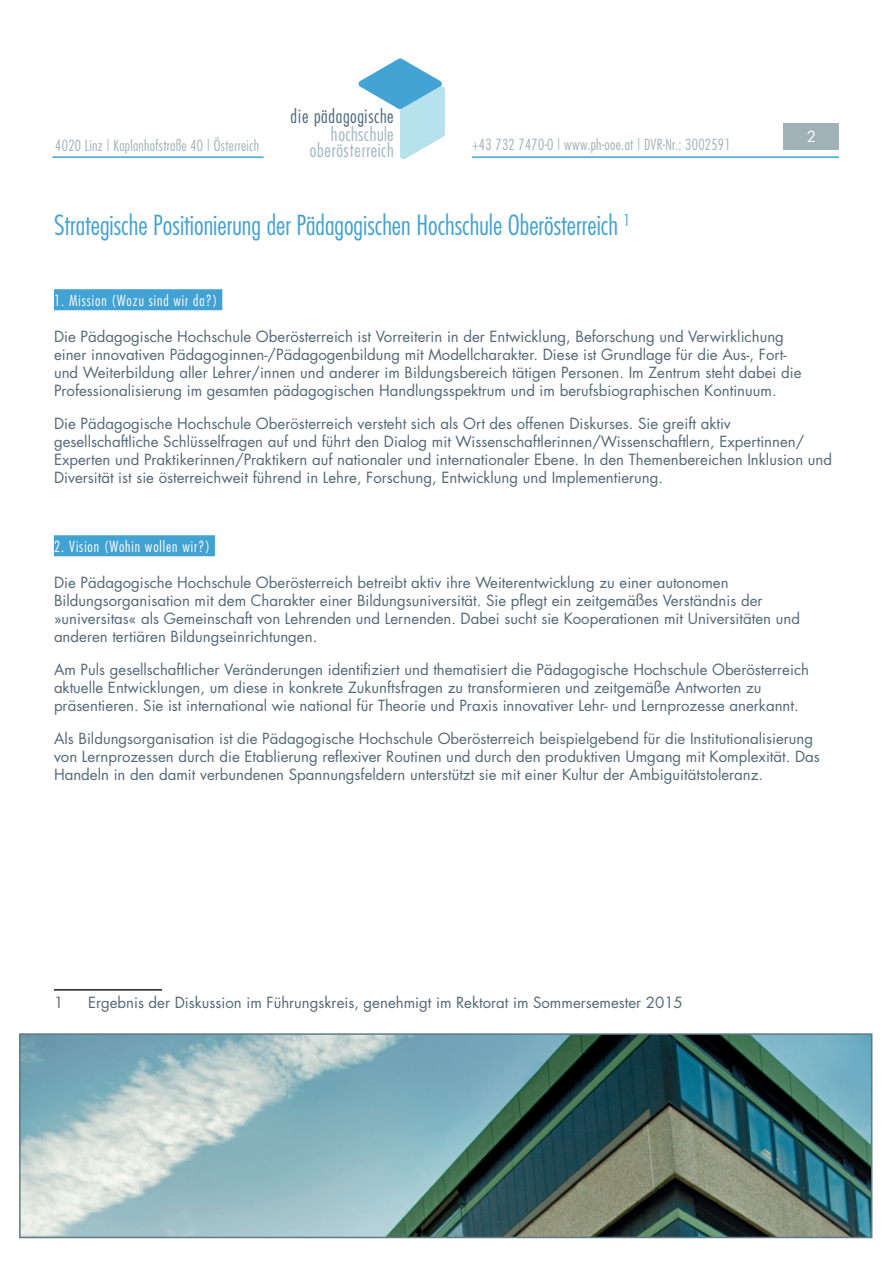
<style>
.page{position:relative;width:893px;height:1263px;background:#fff}
.page>*{position:absolute;margin:0;border:0;box-sizing:border-box;transform-origin:0 0}
.t1{font:300 condensed 27px "Futura";color:#42a2d4}
.t2{font:300 condensed 18.75px/16.4px "Futura";letter-spacing:.04em;color:#9eb7c0;text-align:right}
.t3{font:300 condensed 18.75px "Futura";letter-spacing:.04em;color:#4a6978}
.t4{font:15px/18px "Futura";color:#536876}
.t5{font:300 condensed 15px "Futura";letter-spacing:.02em;color:#a0b1b8}
.t6{font:300 condensed 15px "Futura";letter-spacing:.06em;color:#fff}
.t7{font:15px "Futura";color:#fff}
</style>
<div class="page">
<svg style="left:358px;top:58px;width:87px;height:102px"></svg>
<hr style="left:52px;top:156px;width:212px;height:2px;background:#42a2d4">
<hr style="left:472px;top:156px;width:367px;height:2px;background:#42a2d4">
<div style="left:784px;top:123px;width:55px;height:27px;background:#a0b1b8"></div>
<img style="left:22px;top:1036px;width:847px;height:199px">
<div style="left:19px;top:1033px;width:853px;height:205px;border:2px solid #5f7a86"></div>
<div style="left:54px;top:289px;width:168px;height:21px;background:#42a2d4"></div>
<div style="left:54px;top:535px;width:161px;height:21px;background:#42a2d4"></div>
<hr style="left:54px;top:989px;width:108px;height:1px;background:#231f20">
<p class="t3" style="left:290px;top:105px;width:105px">die pädagogische</p>
<p class="t2" style="left:310px;top:126px;width:86px">hochschule oberösterreich</p>
<p class="t7" style="left:807px;top:127px;width:11px">2</p>
<p class="t5" style="left:55px;top:136px;width:205px">4020 Linz | Kaplanhofstraße 40 | Österreich</p>
<p class="t5" style="left:472px;top:135px;width:260px">+43 732 7470-0 | www.ph-ooe.at | DVR-Nr.: 3002591</p>
<h1 class="t1" style="left:54px;top:208px;width:578px">Strategische Positionierung der Pädagogischen Hochschule Oberösterreich <sup>1</sup></h1>
<p class="t6" style="left:54px;top:291px;width:165px">1. Mission (Wozu sind wir da?)</p>
<p class="t4" style="left:54px;top:327px;width:749px">Die Pädagogische Hochschule Oberösterreich ist Vorreiterin in der Entwicklung, Beforschung und Verwirklichung einer innovativen Pädagoginnen-/Pädagogenbildung mit Modellcharakter. Diese ist Grundlage für die Aus-, Fort&shy;und Weiterbildung aller Lehrer/innen und anderer im Bildungsbereich tätigen Personen. Im Zentrum steht dabei die Professionalisierung im gesamten pädagogischen Handlungsspektrum und im berufsbiographischen Kontinuum.</p>
<p class="t4" style="left:54px;top:414px;width:780px">Die Pädagogische Hochschule Oberösterreich versteht sich als Ort des offenen Diskurses. Sie greift aktiv gesellschaftliche Schlüsselfragen auf und führt den Dialog mit Wissenschaftlerinnen/Wissenschaftlern, Expertinnen/ Experten und Praktikerinnen/Praktikern auf nationaler und internationaler Ebene. In den Themenbereichen Inklusion und Diversität ist sie österreichweit führend in Lehre, Forschung, Entwicklung und Implementierung.</p>
<p class="t6" style="left:54px;top:537px;width:157px">2. Vision (Wohin wollen wir?)</p>
<p class="t4" style="left:54px;top:573px;width:747px">Die Pädagogische Hochschule Oberösterreich betreibt aktiv ihre Weiterentwicklung zu einer autonomen Bildungsorganisation mit dem Charakter einer Bildungsuniversität. Sie pflegt ein zeitgemäßes Verständnis der »universitas« als Gemeinschaft von Lehrenden und Lernenden. Dabei sucht sie Kooperationen mit Universitäten und anderen tertiären Bildungseinrichtungen.</p>
<p class="t4" style="left:54px;top:660px;width:757px">Am Puls gesellschaftlicher Veränderungen identifiziert und thematisiert die Pädagogische Hochschule Oberösterreich aktuelle Entwicklungen, um diese in konkrete Zukunftsfragen zu transformieren und zeitgemäße Antworten zu präsentieren. Sie ist international wie national für Theorie und Praxis innovativer Lehr- und Lernprozesse anerkannt.</p>
<p class="t4" style="left:54px;top:729px;width:767px">Als Bildungsorganisation ist die Pädagogische Hochschule Oberösterreich beispielgebend für die Institutionalisierung von Lernprozessen durch die Etablierung reflexiver Routinen und durch den produktiven Umgang mit Komplexität. Das<br>Handeln in den damit verbundenen Spannungsfeldern unterstützt sie mit einer Kultur der Ambiguitätstoleranz.</p>
<p class="t4" style="left:54px;top:993px;width:11px">1</p>
<p class="t4" style="left:88px;top:993px;width:596px">Ergebnis der Diskussion im Führungskreis, genehmigt im Rektorat im Sommersemester 2015</p>
</div>
